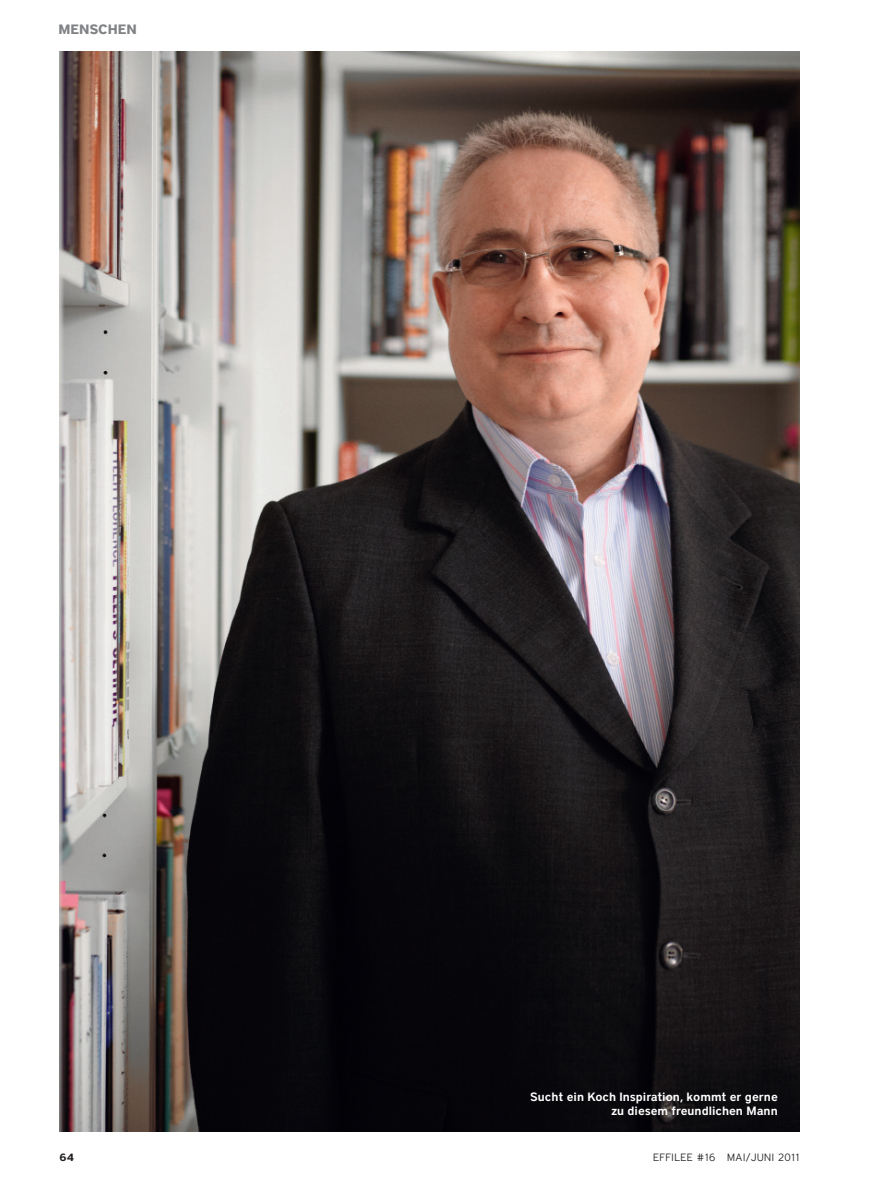
<style>
.page{position:relative;width:893px;height:1191px;background:#fff}
.page>*{position:absolute;margin:0;border:0;box-sizing:border-box;transform-origin:0 0}
.Marke_linke_Seite{font:700 13.5px "District";color:#808285}
.BU_negativ_im_Bild{font:12px/13.2px "District Demi";color:#fff;text-align:right}
.Ausgabe_linke_Seite{font:300 10.5px "District";letter-spacing:.05em;color:#231f20}
.Seitenzahl_linke_Sei{font:700 10.5px "District";color:#231f20}
</style>
<div class="page">
<img style="left:60px;top:51px;width:739px;height:1080px">
<p class="Marke_linke_Seite" style="left:58px;top:21px;width:80px">MENSCHEN</p>
<p class="BU_negativ_im_Bild" style="left:530px;top:1090px;width:249px">Sucht ein Koch Inspiration, kommt er gerne zu diesem freundlichen Mann</p>
<p class="Seitenzahl_linke_Sei" style="left:60px;top:1151px;width:16px">64</p>
<p class="Ausgabe_linke_Seite" style="left:653px;top:1151px;width:148px">EFFILEE #16 MAI/JUNI 2011</p>
</div>
